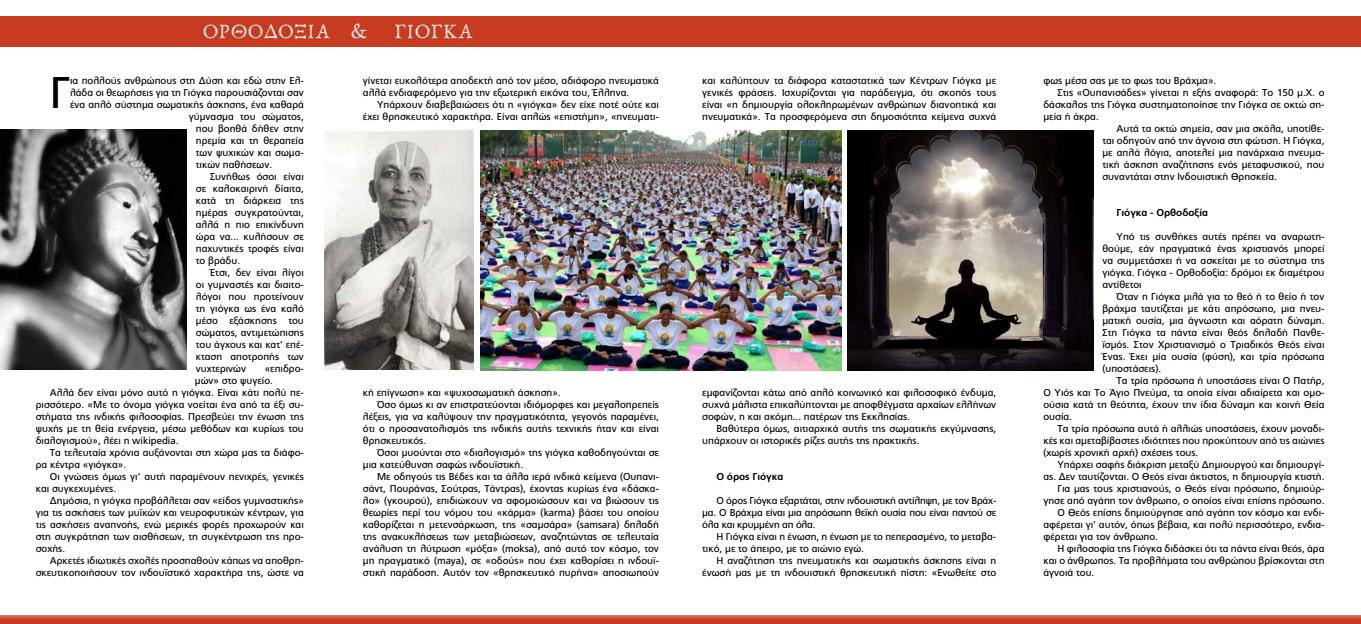
<style>
.page{position:relative;width:1361px;height:624px;background:#fff}
.page>*{position:absolute;margin:0;border:0;box-sizing:border-box;transform-origin:0 0}
.t1{font:44.4px "PF Catalog Poly";color:#000}
.t2{font:21px "SK Grecian Old Style Pol Uni W";letter-spacing:.02em;color:#ecebea}
.t3{font:10px/12px "PF Catalog Poly";color:#000;text-align:justify}
.t4{font:700 10px "PF Catalog Poly";color:#000}
</style>
<div class="page">
<div style="left:0;top:16px;width:1361px;height:30px;background:#c73b21"></div>
<div style="left:0;top:614px;width:1361px;height:10px;background:#fff;opacity:.75"></div>
<img style="left:0;top:129px;width:186px;height:240px">
<img style="left:325px;top:129px;width:149px;height:240px">
<img style="left:480px;top:130px;width:361px;height:240px">
<img style="left:847px;top:130px;width:246px;height:240px">
<h2 class="t2" style="left:203px;top:18px;width:166px">Ορθοδοξία &amp;</h2>
<h2 class="t2" style="left:395px;top:18px;width:80px">γιόγκα</h2>
<h1 class="t1" style="left:50px;top:67px;width:22px">Γ</h1>
<p class="t3" style="left:70px;top:75px;width:235px">ια πολλούς ανθρώπους στη Δύση και εδώ στην Ελ-</p>
<p class="t3" style="left:70px;top:87px;width:235px">λάδα οι θεωρήσεις για τη Γιόγκα παρουσιάζονται σαν</p>
<p class="t3" style="left:70px;top:99px;width:235px">ένα απλό σύστημα σωματικής άσκησης, ένα καθαρά</p>
<p class="t3" style="left:189px;top:111px;width:117px">γύμνασμα του σώματος,</p>
<p class="t3" style="left:196px;top:123px;width:109px">που βοηθά δήθεν στην</p>
<p class="t3" style="left:196px;top:135px;width:110px">ηρεμία και τη θεραπεία</p>
<p class="t3" style="left:196px;top:147px;width:109px">των ψυχικών και σωμα-</p>
<p class="t3" style="left:196px;top:159px;width:78px">τικών παθήσεων.</p>
<p class="t3" style="left:210px;top:171px;width:95px">Συνήθως όσοι είναι</p>
<p class="t3" style="left:196px;top:183px;width:110px">σε καλοκαιρινή δίαιτα,</p>
<p class="t3" style="left:196px;top:195px;width:110px">κατά τη διάρκεια της</p>
<p class="t3" style="left:196px;top:207px;width:110px">ημέρας συγκρατούνται,</p>
<p class="t3" style="left:196px;top:219px;width:110px">αλλά η πιο επικίνδυνη</p>
<p class="t3" style="left:196px;top:231px;width:109px">ώρα να... κυλήσουν σε</p>
<p class="t3" style="left:196px;top:243px;width:109px">παχυντικές τροφές είναι</p>
<p class="t3" style="left:196px;top:255px;width:46px">το βράδυ.</p>
<p class="t3" style="left:210px;top:267px;width:95px">Έτσι, δεν είναι λίγοι</p>
<p class="t3" style="left:196px;top:279px;width:109px">οι γυμναστές και διαιτο-</p>
<p class="t3" style="left:196px;top:291px;width:109px">λόγοι που προτείνουν</p>
<p class="t3" style="left:196px;top:303px;width:109px">τη γιόγκα ως ένα καλό</p>
<p class="t3" style="left:196px;top:315px;width:109px">μέσο εξάσκησης του</p>
<p class="t3" style="left:196px;top:327px;width:109px">σώματος, αντιμετώπισης</p>
<p class="t3" style="left:196px;top:339px;width:110px">του άγχους και κατ’ επέ-</p>
<p class="t3" style="left:196px;top:351px;width:109px">κταση αποτροπής των</p>
<p class="t3" style="left:196px;top:363px;width:52px">νυχτερινών</p>
<p class="t3" style="left:265px;top:363px;width:41px">«επιδρο-</p>
<p class="t3" style="left:195px;top:375px;width:80px">μών» στο ψυγείο.</p>
<p class="t3" style="left:50px;top:387px;width:255px">Αλλά δεν είναι μόνο αυτό η γιόγκα. Είναι κάτι πολύ πε-</p>
<p class="t3" style="left:36px;top:399px;width:270px">ρισσότερο. «Με το όνομα γιόγκα νοείται ένα από τα έξι συ-</p>
<p class="t3" style="left:36px;top:411px;width:270px">στήματα της ινδικής φιλοσοφίας. Πρεσβεύει την ένωση της</p>
<p class="t3" style="left:36px;top:423px;width:270px">ψυχής με τη θεία ενέργεια, μέσω μεθόδων και κυρίως του</p>
<p class="t3" style="left:36px;top:435px;width:144px">διαλογισμού», λέει η wikipedia.</p>
<p class="t3" style="left:50px;top:447px;width:255px">Τα τελευταία χρόνια αυξάνονται στη χώρα μας τα διάφο-</p>
<p class="t3" style="left:36px;top:459px;width:92px">ρα κέντρα «γιόγκα».</p>
<p class="t3" style="left:50px;top:471px;width:255px">Οι γνώσεις όμως γι’ αυτή παραμένουν πενιχρές, γενικές</p>
<p class="t3" style="left:36px;top:483px;width:82px">και συγκεχυμένες.</p>
<p class="t3" style="left:50px;top:495px;width:255px">Δημόσια, η γιόγκα προβάλλεται σαν «είδος γυμναστικής»</p>
<p class="t3" style="left:36px;top:507px;width:270px">για τις ασκήσεις των μυϊκών και νευροφυτικών κέντρων, για</p>
<p class="t3" style="left:36px;top:519px;width:270px">τις ασκήσεις αναπνοής, ενώ μερικές φορές προχωρούν και</p>
<p class="t3" style="left:36px;top:531px;width:270px">στη συγκράτηση των αισθήσεων, τη συγκέντρωση της προ-</p>
<p class="t3" style="left:36px;top:543px;width:31px">σοχής.</p>
<p class="t3" style="left:50px;top:555px;width:255px">Αρκετές ιδιωτικές σχολές προσπαθούν κάπως να αποθρη-</p>
<p class="t3" style="left:36px;top:567px;width:270px">σκευτικοποιήσουν τον ινδουϊστικό χαρακτήρα της, ώστε να</p>
<p class="t3" style="left:363px;top:75px;width:298px">γίνεται ευκολότερα αποδεκτή από τον μέσο, αδιάφορο πνευματικά αλλά ενδιαφερόμενο για την εξωτερική εικόνα του, Έλληνα.</p>
<p class="t3" style="left:363px;top:99px;width:298px;text-align:right">Υπάρχουν διαβεβαιώσεις ότι η «γιόγκα» δεν είχε ποτέ ούτε και έχει θρησκευτικό χαρακτήρα. Είναι απλώς «επιστήμη», «πνευματι-</p>
<p class="t3" style="left:363px;top:387px;width:199px">κή επίγνωση» και «ψυχοσωματική άσκηση».</p>
<p class="t3" style="left:377px;top:399px;width:283px">Όσο όμως κι αν επιστρατεύονται ιδιόμορφες και μεγαλοπρεπείς</p>
<p class="t3" style="left:363px;top:411px;width:298px">λέξεις, για να καλύψουν την πραγματικότητα, γεγονός παραμένει,</p>
<p class="t3" style="left:363px;top:423px;width:297px">ότι ο προσανατολισμός της ινδικής αυτής τεχνικής ήταν και είναι</p>
<p class="t3" style="left:363px;top:435px;width:65px">θρησκευτικός.</p>
<p class="t3" style="left:377px;top:447px;width:283px">Όσοι μυούνται στο «διαλογισμό» της γιόγκα καθοδηγούνται σε</p>
<p class="t3" style="left:363px;top:459px;width:162px">μια κατεύθυνση σαφώς ινδουϊστική.</p>
<p class="t3" style="left:377px;top:471px;width:283px">Με οδηγούς τις Βέδες και τα άλλα ιερά ινδικά κείμενα (Ουπανι-</p>
<p class="t3" style="left:363px;top:483px;width:298px">σάντ, Πουράνας, Σούτρας, Τάντρας), έχοντας κυρίως ένα «δάσκα-</p>
<p class="t3" style="left:363px;top:495px;width:298px">λο» (γκουρού), επιδιώκουν να αφομοιώσουν και να βιώσουν τις</p>
<p class="t3" style="left:363px;top:507px;width:298px">θεωρίες περί του νόμου του «κάρμα» (karma) βάσει του οποίου</p>
<p class="t3" style="left:363px;top:519px;width:297px">καθορίζεται η μετενσάρκωση, της «σαμσάρα» (samsara) δηλαδή</p>
<p class="t3" style="left:363px;top:531px;width:298px">της ανακυκλήσεως των μεταβιώσεων, αναζητώντας σε τελευταία</p>
<p class="t3" style="left:363px;top:543px;width:297px">ανάλυση τη λύτρωση «μόξα» (moksa), από αυτό τον κόσμο, τον</p>
<p class="t3" style="left:363px;top:555px;width:298px">μη πραγματικό (maya), σε «οδούς» που έχει καθορίσει η ινδουϊ-</p>
<p class="t3" style="left:363px;top:567px;width:297px">στική παράδοση. Αυτόν τον «θρησκευτικό πυρήνα» αποσιωπούν</p>
<p class="t3" style="left:702px;top:75px;width:296px">και καλύπτουν τα διάφορα καταστατικά των Κέντρων Γιόγκα με γενικές φράσεις. Ισχυρίζονται για παράδειγμα, ότι σκοπός τους είναι «η δημιουργία ολοκληρωμένων ανθρώπων διανοητικά και πνευματικά». Τα προσφερόμενα στη δημοσιότητα κείμενα συχνά</p>
<p class="t3" style="left:702px;top:387px;width:296px">εμφανίζονται κάτω από απλό κοινωνικό και φιλοσοφικό ένδυμα, συχνά μάλιστα επικαλύπτονται με αποφθέγματα αρχαίων ελλήνων σοφών, η και ακόμη... πατέρων της Εκκλησίας.</p>
<p class="t3" style="left:702px;top:423px;width:295px;text-indent:14px">Βαθύτερα όμως, αιτιαρχικά αυτής της σωματικής εκγύμνασης, υπάρχουν οι ιστορικές ρίζες αυτής της πρακτικής.</p>
<p class="t4" style="left:716px;top:471px;width:68px">Ο όρος Γιόγκα</p>
<p class="t3" style="left:702px;top:495px;width:296px;text-indent:14px">Ο όρος Γιόγκα εξαρτάται, στην ινδουιστική αντίληψη, με τον Βράχ&shy;μα. Ο Βράχμα είναι μια απρόσωπη θεϊκή ουσία που είναι παντού σε όλα και κρυμμένη απ όλα.</p>
<p class="t3" style="left:702px;top:531px;width:295px;text-indent:14px">Η Γιόγκα είναι η ένωση, η ένωση με το πεπερασμένο, το μεταβα&shy;τικό, με το άπειρο, με το αιώνιο εγώ.</p>
<p class="t3" style="left:702px;top:555px;width:295px;text-align:right">Η αναζήτηση της πνευματικής και σωματικής άσκησης είναι η ένωσή μας με τη ινδουιστική θρησκευτική πίστη: «Ενωθείτε στο</p>
<p class="t3" style="left:1043px;top:75px;width:174px">φως μέσα σας με το φως του Βράχμα».</p>
<p class="t3" style="left:1057px;top:87px;width:268px">Στις «Ουπανισάδες» γίνεται η εξής αναφορά: Το 150 μ.Χ. ο</p>
<p class="t3" style="left:1043px;top:99px;width:283px">δάσκαλος της Γιόγκα συστηματοποίησε την Γιόγκα σε οκτώ ση-</p>
<p class="t3" style="left:1043px;top:111px;width:57px">μεία ή άκρα.</p>
<p class="t3" style="left:1116px;top:123px;width:209px">Αυτά τα οκτώ σημεία, σαν μια σκάλα, υποτίθε-</p>
<p class="t3" style="left:1102px;top:135px;width:224px">ται οδηγούν από την άγνοια στη φώτιση. Η Γιόγκα,</p>
<p class="t3" style="left:1102px;top:147px;width:224px">με απλά λόγια, αποτελεί μια πανάρχαια πνευμα-</p>
<p class="t3" style="left:1102px;top:159px;width:223px">τική άσκηση αναζήτησης ενός μεταφυσικού, που</p>
<p class="t3" style="left:1102px;top:171px;width:176px">συναντάται στην Ινδουιστική Θρησκεία.</p>
<p class="t4" style="left:1116px;top:207px;width:93px">Γιόγκα - Ορθοδοξία</p>
<p class="t3" style="left:1102px;top:231px;width:224px;text-indent:14px">Υπό τις συνθήκες αυτές πρέπει να αναρωτη&shy;θούμε, εάν πραγματικά ένας χριστιανός μπορεί να συμμετάσχει ή να ασκείται με το σύστημα της γιόγκα. Γιόγκα - Ορθοδοξία: δρόμοι εκ διαμέτρου αντίθετοι</p>
<p class="t3" style="left:1102px;top:291px;width:224px;text-indent:14px">Όταν η Γιόγκα μιλά για το θεό ή το θείο ή τον βράχμα ταυτίζεται με κάτι απρόσωπο, μια πνευ&shy;ματική ουσία, μια άγνωστη και αόρατη δύναμη.<br>Στη Γιόγκα τα πάντα είναι θεός δηλαδή Πανθε&shy;ϊσμός. Στον Χριστιανισμό ο Τριαδικός Θεός είναι Ένας. Έχει μία ουσία (φύση), και τρία πρόσωπα (υποστάσεις).</p>
<p class="t3" style="left:1043px;top:375px;width:283px;text-indent:73px">Τα τρία πρόσωπα ή υποστάσεις είναι Ο Πατήρ, Ο Υιός και Το Άγιο Πνεύμα, τα οποία είναι αδιαίρετα και ομο&shy;ούσια κατά τη θεότητα, έχουν την ίδια δύναμη και κοινή Θεία ουσία.</p>
<p class="t3" style="left:1043px;top:423px;width:283px;text-indent:14px">Τα τρία πρόσωπα αυτά ή αλλιώς υποστάσεις, έχουν μοναδι&shy;κές και αμεταβίβαστες ιδιότητες που προκύπτουν από τις αιώνιες (χωρίς χρονική αρχή) σχέσεις τους.</p>
<p class="t3" style="left:1057px;top:459px;width:268px">Υπάρχει σαφής διάκριση μεταξύ Δημιουργού και δημιουργί-</p>
<p class="t3" style="left:1043px;top:471px;width:282px">ας. Δεν ταυτίζονται. Ο Θεός είναι άκτιστος, η δημιουργία κτιστή.</p>
<p class="t3" style="left:1057px;top:483px;width:268px">Για μας τους χριστιανούς, ο Θεός είναι πρόσωπο, δημιούρ-</p>
<p class="t3" style="left:1043px;top:495px;width:282px">γησε από αγάπη τον άνθρωπο, ο οποίος είναι επίσης πρόσωπο.</p>
<p class="t3" style="left:1057px;top:507px;width:268px">Ο Θεός επίσης δημιούργησε από αγάπη τον κόσμο και ενδι-</p>
<p class="t3" style="left:1043px;top:519px;width:283px">αφέρεται γι’ αυτόν, όπως βέβαια, και πολύ περισσότερο, ενδια-</p>
<p class="t3" style="left:1043px;top:531px;width:116px">φέρεται για τον άνθρωπο.</p>
<p class="t3" style="left:1057px;top:543px;width:268px">Η φιλοσοφία της Γιόγκα διδάσκει ότι τα πάντα είναι θεός, άρα</p>
<p class="t3" style="left:1043px;top:555px;width:283px">και ο άνθρωπος. Τα προβλήματα του ανθρώπου βρίσκονται στη</p>
<p class="t3" style="left:1043px;top:567px;width:52px">άγνοιά του.</p>
</div>
